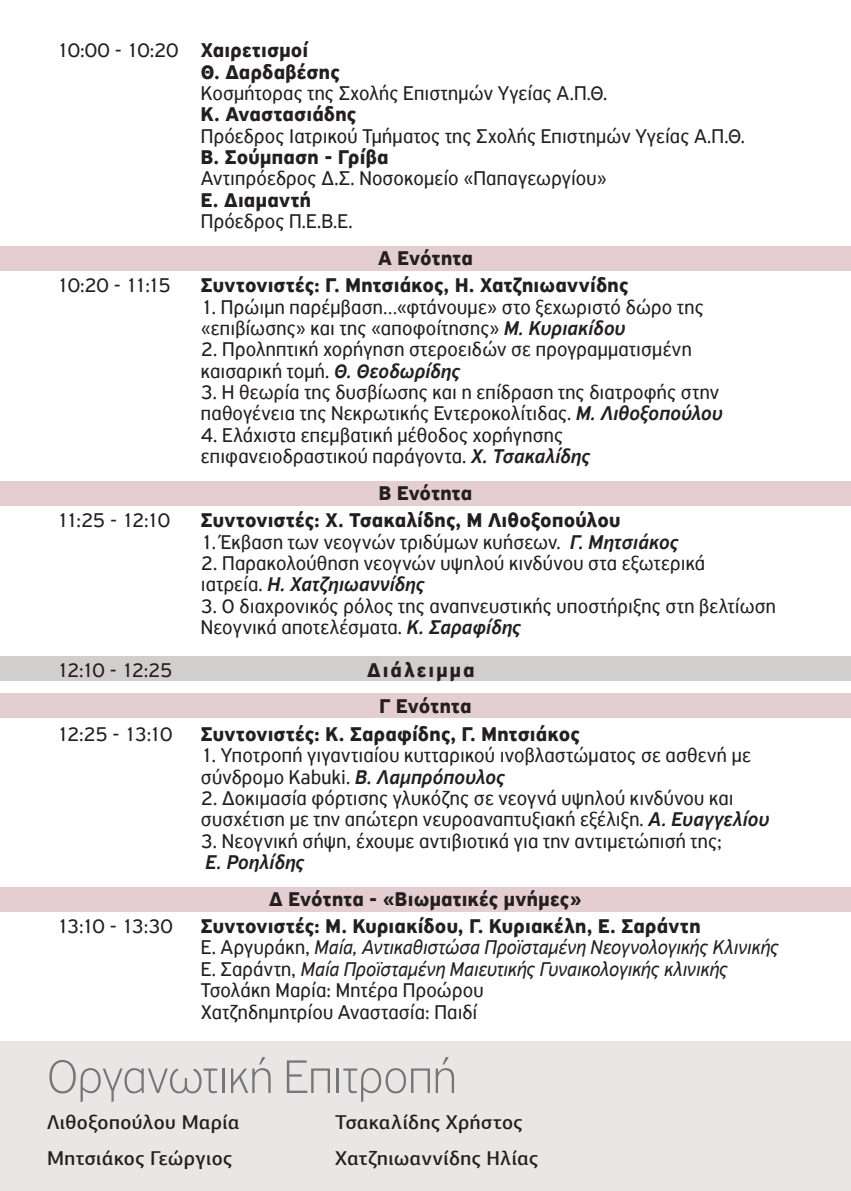
<style>
.page{position:relative;width:851px;height:1191px;background:#fff}
.page>*{position:absolute;margin:0;border:0;box-sizing:border-box;transform-origin:0 0}
.t1{font:100 50px "PF Highway Sans Pro";letter-spacing:-.005em;color:#757679}
.t2{font:21px "PF Highway Sans Pro";letter-spacing:.01em;color:#231f20;scale:.95 1}
.t3{font:700 21px "PF Highway Sans Pro";letter-spacing:.01em;color:#231f20;scale:.95 1}
.t4{font:italic 21px "PF Highway Sans Pro";color:#231f20;scale:.95 1}
.t5{font:italic 500 21px "PF Highway Sans Pro";letter-spacing:.005em;color:#231f20;scale:.95 1}
.t6{font:700 21px "PF Highway Sans Pro";letter-spacing:.105em;color:#231f20;scale:.95 1}
.t7{font:500 20px "PF Agora Sans Pro";letter-spacing:.02em;color:#231f20}
.s1{font-weight:700}
.s2{font-weight:500;font-style:italic}
.s3{font-weight:400;font-style:normal}
.s4{font-style:normal}
</style>
<div class="page">
<div style="left:0;top:245px;width:850px;height:25px;background:#e4ced2"></div>
<div style="left:0;top:481px;width:850px;height:25px;background:#e4ced2"></div>
<div style="left:0;top:656px;width:850px;height:25px;background:#d1cece"></div>
<div style="left:0;top:693px;width:850px;height:24px;background:#e4ced2"></div>
<div style="left:0;top:887px;width:850px;height:25px;background:#e4ced2"></div>
<div style="left:0;top:1041px;width:850px;height:150px;background:#eae6e6"></div>
<p class="t2" style="left:57px;top:38px;width:266px">10:00 - 10:20 <span class="s1">Χαιρετισμοί</span></p>
<p class="t3" style="left:201px;top:59px;width:148px">Θ. Δαρδαβέσης</p>
<p class="t2" style="left:201px;top:81px;width:429px">Κοσμήτορας της Σχολής Επιστημών Υγείας Α.Π.Θ.</p>
<p class="t3" style="left:201px;top:102px;width:165px">Κ. Αναστασιάδης</p>
<p class="t2" style="left:201px;top:123px;width:574px">Πρόεδρος Ιατρικού Τμήματος της Σχολής Επιστημών Υγείας Α.Π.Θ.</p>
<p class="t3" style="left:201px;top:145px;width:199px">Β. Σούμπαση - Γρίβα</p>
<p class="t2" style="left:201px;top:166px;width:429px">Αντιπρόεδρος Δ.Σ. Νοσοκομείο «Παπαγεωργίου»</p>
<p class="t3" style="left:201px;top:187px;width:118px">Ε. Διαμαντή</p>
<p class="t2" style="left:201px;top:209px;width:161px">Πρόεδρος Π.Ε.Β.Ε.</p>
<p class="t3" style="left:378px;top:246px;width:101px">Α Ενότητα</p>
<p class="t2" style="left:57px;top:273px;width:122px">10:20 - 11:15</p>
<p class="t3" style="left:201px;top:273px;width:451px">Συντονιστές: Γ. Μητσιάκος, Η. Χατζηιωαννίδης</p>
<p class="t2" style="left:201px;top:294px;width:530px">1. Πρώιμη παρέμβαση…«φτάνουμε» στο ξεχωριστό δώρο της</p>
<p class="t2" style="left:201px;top:316px;width:448px">«επιβίωσης» και της «αποφοίτησης» <span class="s2">Μ. Κυριακίδου</span></p>
<p class="t2" style="left:201px;top:337px;width:518px">2. Προληπτική χορήγηση στεροειδών σε προγραμματισμένη</p>
<p class="t2" style="left:201px;top:358px;width:275px">καισαρική τομή. <span class="s2">Θ. Θεοδωρίδης</span></p>
<p class="t2" style="left:201px;top:380px;width:547px">3. Η θεωρία της δυσβίωσης και η επίδραση της διατροφής στην</p>
<p class="t2" style="left:201px;top:401px;width:550px">παθογένεια της Νεκρωτικής Εντεροκολίτιδας. <span class="s2">Μ. Λιθοξοπούλου</span></p>
<p class="t2" style="left:201px;top:422px;width:383px">4. Ελάχιστα επεμβατική μέθοδος χορήγησης</p>
<p class="t2" style="left:201px;top:444px;width:411px">επιφανειοδραστικού παράγοντα. <span class="s2">Χ. Τσακαλίδης</span></p>
<p class="t3" style="left:379px;top:480px;width:100px">Β Ενότητα</p>
<p class="t2" style="left:57px;top:508px;width:121px">11:25 - 12:10</p>
<p class="t3" style="left:201px;top:508px;width:443px">Συντονιστές: Χ. Τσακαλίδης, Μ Λιθοξοπούλου</p>
<p class="t2" style="left:201px;top:529px;width:504px">1. Έκβαση των νεογνών τριδύμων κυήσεων. <span class="s2">Γ. Μητσιάκος</span></p>
<p class="t2" style="left:201px;top:551px;width:532px">2. Παρακολούθηση νεογνών υψηλού κινδύνου στα εξωτερικά</p>
<p class="t5" style="left:201px;top:572px;width:237px"><span class="s3">ιατρεία.</span> Η. Χατζηιωαννίδης</p>
<p class="t2" style="left:201px;top:593px;width:606px">3. Ο διαχρονικός ρόλος της αναπνευστικής υποστήριξης στη βελτίωση</p>
<p class="t2" style="left:201px;top:615px;width:338px">Νεογνικά αποτελέσματα. <span class="s2">Κ. Σαραφίδης</span></p>
<p class="t2" style="left:57px;top:657px;width:123px">12:10 - 12:25</p>
<p class="t6" style="left:367px;top:657px;width:114px">Διάλειμμα</p>
<p class="t3" style="left:379px;top:694px;width:98px">Γ Ενότητα</p>
<p class="t2" style="left:57px;top:721px;width:123px">12:25 - 13:10</p>
<p class="t3" style="left:201px;top:721px;width:400px">Συντονιστές: Κ. Σαραφίδης, Γ. Μητσιάκος</p>
<p class="t2" style="left:201px;top:743px;width:580px">1. Υποτροπή γιγαντιαίου κυτταρικού ινοβλαστώματος σε ασθενή με</p>
<p class="t2" style="left:201px;top:764px;width:322px">σύνδρομο Kabuki. <span class="s2">Β. Λαμπρόπουλος</span></p>
<p class="t2" style="left:201px;top:785px;width:562px">2. Δοκιμασία φόρτισης γλυκόζης σε νεογνά υψηλού κινδύνου και</p>
<p class="t2" style="left:201px;top:807px;width:600px">συσχέτιση με την απώτερη νευροαναπτυξιακή εξέλιξη. <span class="s2">Α. Ευαγγελίου</span></p>
<p class="t2" style="left:201px;top:828px;width:550px">3. Νεογνική σήψη, έχουμε αντιβιοτικά για την αντιμετώπισή της;</p>
<p class="t5" style="left:205px;top:850px;width:106px">Ε. Ροηλίδης</p>
<p class="t3" style="left:269px;top:886px;width:330px">Δ Ενότητα - «Βιωματικές μνήμες»</p>
<p class="t2" style="left:57px;top:914px;width:124px">13:10 - 13:30</p>
<p class="t3" style="left:201px;top:914px;width:527px">Συντονιστές: Μ. Κυριακίδου, Γ. Κυριακέλη, Ε. Σαράντη</p>
<p class="t4" style="left:201px;top:935px;width:610px"><span class="s4">Ε. Αργυράκη,</span> Μαία, Αντικαθιστώσα Προϊσταμένη Νεογνολογικής Κλινικής</p>
<p class="t4" style="left:201px;top:956px;width:556px"><span class="s4">Ε. Σαράντη,</span> Μαία Προϊσταμένη Μαιευτικής Γυναικολογικής κλινικής</p>
<p class="t2" style="left:201px;top:978px;width:299px">Τσολάκη Μαρία: Μητέρα Προώρου</p>
<p class="t2" style="left:201px;top:999px;width:293px">Χατζηδημητρίου Αναστασία: Παιδί</p>
<p class="t1" style="left:47px;top:1047px;width:410px">Οργανωτική Επιτροπή</p>
<p class="t7" style="left:47px;top:1110px;width:194px">Λιθοξοπούλου Μαρία</p>
<p class="t7" style="left:335px;top:1110px;width:189px">Τσακαλίδης Χρήστος</p>
<p class="t7" style="left:47px;top:1146px;width:187px">Μητσιάκος Γεώργιος</p>
<p class="t7" style="left:335px;top:1146px;width:204px">Χατζηιωαννίδης Ηλίας</p>
</div>
